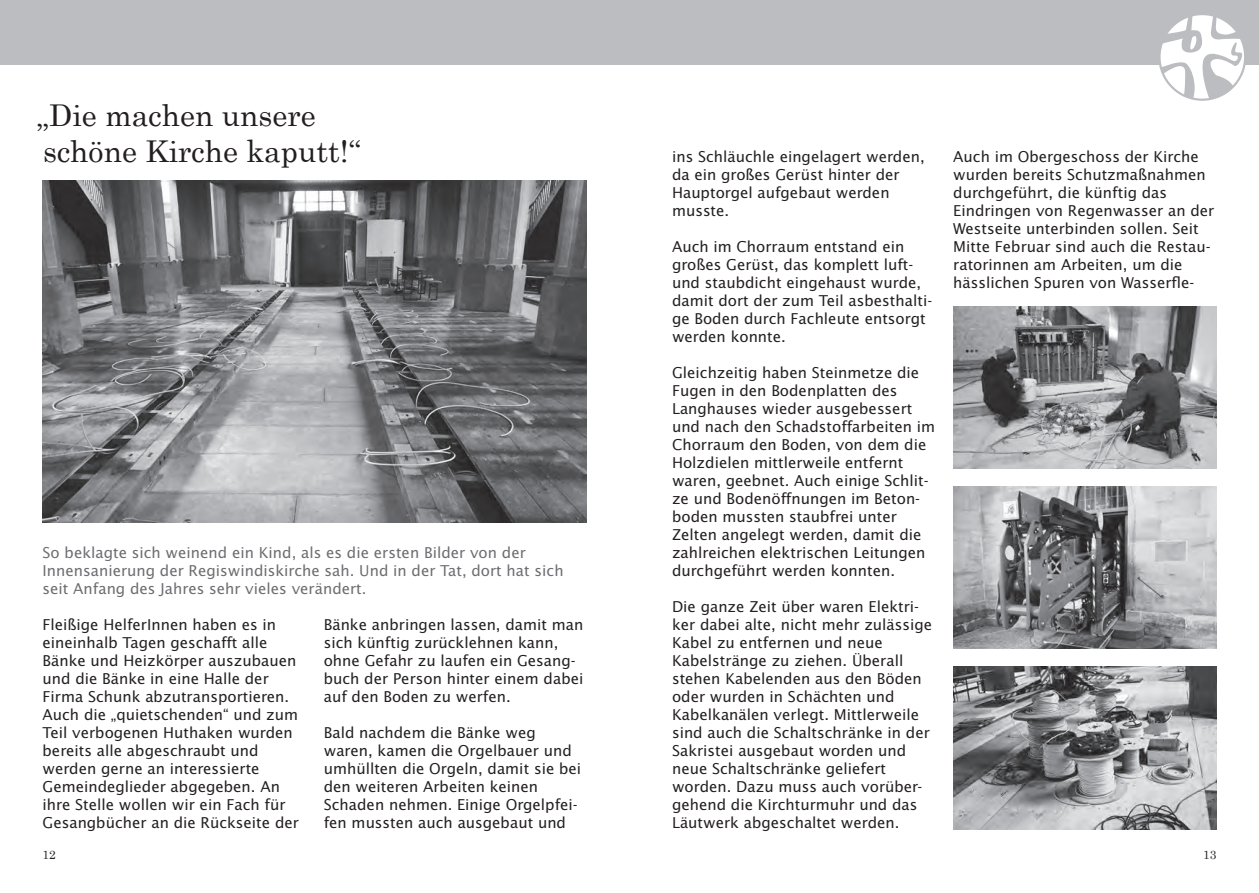
<style>
.page{position:relative;width:1259px;height:893px;background:#fff}
.page>*{position:absolute;margin:0;border:0;box-sizing:border-box;transform-origin:0 0}
.t1{font:30px/36px "Century";color:#231f20}
.t2{font:15px/18px "Lucida Sans Std";color:#231f20}
.t3{font:15px/18px "Lucida Sans Std";color:#6c6d70}
.t4{font:12px "Century";color:#231f20}
</style>
<div class="page">
<div style="left:0;top:0;width:1259px;height:65px;background:#bcbdc0"></div>
<svg style="left:1161px;top:16px;width:84px;height:84px"></svg>
<div style="left:1158px;top:13px;width:88px;height:88px;border:2px solid #bcbdc0;border-radius:50%"></div>
<img style="left:43px;top:180px;width:544px;height:342px">
<img style="left:953px;top:486px;width:263px;height:162px">
<img style="left:953px;top:306px;width:263px;height:162px">
<img style="left:953px;top:666px;width:263px;height:163px">
<h1 class="t1" style="left:37px;top:95px;width:324px">„Die machen unsere schöne Kirche kaputt!“</h1>
<p class="t3" style="left:43px;top:544px;width:522px">So beklagte sich weinend ein Kind, als es die ersten Bilder von der<br>Innensanierung der Regiswindiskirche sah. Und in der Tat, dort hat sich seit Anfang des Jahres sehr vieles verändert.</p>
<p class="t2" style="left:43px;top:616px;width:258px">Fleißige HelferInnen haben es in eineinhalb Tagen geschafft alle<br>Bänke und Heizkörper auszubauen und die Bänke in eine Halle der<br>Firma Schunk abzutransportieren.<br>Auch die „quietschenden“ und zum<br>Teil verbogenen Huthaken wurden bereits alle abgeschraubt und werden gerne an interessierte<br>Gemeindeglieder abgegeben. An ihre Stelle wollen wir ein Fach für<br>Gesangbücher an die Rückseite der</p>
<p class="t2" style="left:324px;top:616px;width:261px">Bänke anbringen lassen, damit man sich künftig zurücklehnen kann, ohne Gefahr zu laufen ein Gesang&shy;buch der Person hinter einem dabei auf den Boden zu werfen.</p>
<p class="t2" style="left:324px;top:724px;width:259px">Bald nachdem die Bänke weg waren, kamen die Orgelbauer und umhüllten die Orgeln, damit sie bei den weiteren Arbeiten keinen<br>Schaden nehmen. Einige Orgelpfei&shy;fen mussten auch ausgebaut und</p>
<p class="t2" style="left:672px;top:148px;width:254px">ins Schläuchle eingelagert werden, da ein großes Gerüst hinter der<br>Hauptorgel aufgebaut werden musste.</p>
<p class="t2" style="left:672px;top:238px;width:262px">Auch im Chorraum entstand ein großes Gerüst, das komplett luft&shy;und staubdicht eingehaust wurde, damit dort der zum Teil asbesthalti&shy;ge Boden durch Fachleute entsorgt werden konnte.</p>
<p class="t2" style="left:672px;top:364px;width:265px">Gleichzeitig haben Steinmetze die Fugen in den Bodenplatten des Langhauses wieder ausgebessert und nach den Schadstoffarbeiten im Chorraum den Boden, von dem die Holzdielen mittlerweile entfernt waren, geebnet. Auch einige Schlit&shy;ze und Bodenöffnungen im Beton&shy;boden mussten staubfrei unter Zelten angelegt werden, damit die zahlreichen elektrischen Leitungen durchgeführt werden konnten.</p>
<p class="t2" style="left:672px;top:598px;width:262px">Die ganze Zeit über waren Elektri&shy;ker dabei alte, nicht mehr zulässige<br>Kabel zu entfernen und neue<br>Kabelstränge zu ziehen. Überall stehen Kabelenden aus den Böden oder wurden in Schächten und<br>Kabelkanälen verlegt. Mittlerweile sind auch die Schaltschränke in der<br>Sakristei ausgebaut worden und neue Schaltschränke geliefert worden. Dazu muss auch vorüber&shy;gehend die Kirchturmuhr und das<br>Läutwerk abgeschaltet werden.</p>
<p class="t2" style="left:953px;top:148px;width:263px">Auch im Obergeschoss der Kirche wurden bereits Schutzmaßnahmen durchgeführt, die künftig das Eindringen von Regenwasser an der Westseite unterbinden sollen. Seit Mitte Februar sind auch die Restau&shy;ratorinnen am Arbeiten, um die hässlichen Spuren von Wasserfle-</p>
<p class="t4" style="left:43px;top:845px;width:15px">12</p>
<p class="t4" style="left:1203px;top:845px;width:15px">13</p>
</div>
